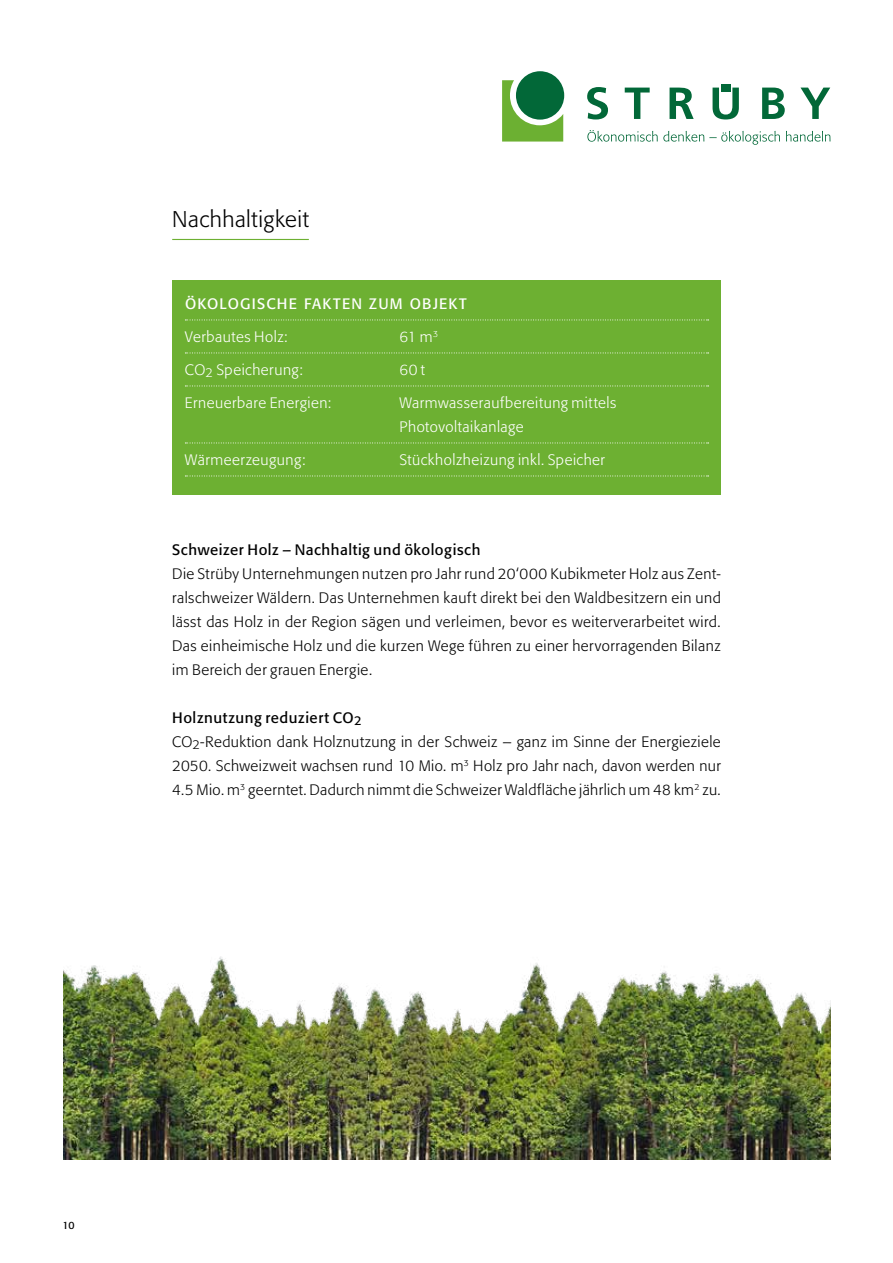
<style>
.page{position:relative;width:893px;height:1263px;background:#fff}
.page>*{position:absolute;margin:0;border:0;box-sizing:border-box;transform-origin:0 0}
.t1{font:300 22.5px "Formata Std";letter-spacing:.02em;color:#000}
.t2{font:300 15px/24px "Formata Std";letter-spacing:.03em;color:#000;text-align:justify}
.t3{font:300 15px/24px "Formata Std";letter-spacing:.035em;color:#fff}
.t4{font:15px "Formata Std";letter-spacing:.035em;color:#000}
.t5{font:15px "Formata Std";letter-spacing:.08em;color:#fff}
.t6{font:10.5px "Formata Std";color:#000}
.s1{font-weight:400}
</style>
<div class="page">
<img style="left:64px;top:956px;width:766px;height:204px">
<div style="left:172px;top:280px;width:549px;height:215px;background:#6db032"></div>
<svg style="left:185px;top:320px;width:524px;height:1px"></svg>
<svg style="left:185px;top:353px;width:524px;height:1px"></svg>
<svg style="left:185px;top:386px;width:524px;height:1px"></svg>
<svg style="left:185px;top:443px;width:524px;height:1px"></svg>
<svg style="left:185px;top:476px;width:524px;height:1px"></svg>
<hr style="left:172px;top:239px;width:137px;height:1px;background:#6db032">
<svg style="left:502px;top:80px;width:61px;height:62px"></svg>
<div style="left:516px;top:71px;width:48px;height:49px;background:#026838;border-radius:50%"></div>
<div style="left:721px;top:84px;width:9px;height:8px;background:#026838"></div>
<svg style="left:670px;top:87px;width:24px;height:32px"></svg>
<svg style="left:762px;top:88px;width:23px;height:31px"></svg>
<svg style="left:713px;top:88px;width:26px;height:31px"></svg>
<svg style="left:625px;top:88px;width:25px;height:31px"></svg>
<svg style="left:587px;top:87px;width:21px;height:32px"></svg>
<svg style="left:800px;top:88px;width:30px;height:31px"></svg>
<svg style="left:587px;top:130px;width:193px;height:15px"></svg>
<svg style="left:786px;top:131px;width:44px;height:11px"></svg>
<h1 class="t1" style="left:172px;top:206px;width:138px">Nachhaltigkeit</h1>
<p class="t5" style="left:185px;top:295px;width:283px">ÖKOLOGISCHE FAKTEN ZUM OBJEKT</p>
<p class="t3" style="left:185px;top:325px;width:104px">Verbautes Holz:</p>
<p class="t3" style="left:399px;top:325px;width:40px">61 m<sup>3</sup></p>
<p class="t3" style="left:185px;top:358px;width:119px">CO<sub>2</sub> Speicherung:</p>
<p class="t3" style="left:399px;top:358px;width:27px">60 t</p>
<p class="t3" style="left:185px;top:391px;width:148px">Erneuerbare Energien:</p>
<p class="t3" style="left:399px;top:391px;width:218px">Warmwasseraufbereitung mittels<br>Photovoltaikanlage</p>
<p class="t3" style="left:185px;top:448px;width:122px">Wärmeerzeugung:</p>
<p class="t3" style="left:399px;top:448px;width:207px">Stückholzheizung inkl. Speicher</p>
<p class="t4" style="left:172px;top:541px;width:310px">Schweizer Holz – Nachhaltig und ökologisch</p>
<p class="t2" style="left:172px;top:562px;width:550px">Die Strüby Unternehmungen nutzen pro Jahr rund 20‘000 Kubikmeter Holz aus Zent&shy;ralschweizer Wäldern. Das Unternehmen kauft direkt bei den Waldbesitzern ein und lässt das Holz in der Region sägen und verleimen, bevor es weiterverarbeitet wird.<br>Das einheimische Holz und die kurzen Wege führen zu einer hervorragenden Bilanz im Bereich der grauen Energie.</p>
<p class="t2" style="left:172px;top:706px;width:550px;text-align:left"><span class="s1">Holznutzung reduziert CO</span><sub>2<br></sub>CO<sub>2</sub>-Reduktion dank Holznutzung in der Schweiz – ganz im Sinne der Energieziele 2050. Schweizweit wachsen rund 10 Mio. m<sup>3</sup> Holz pro Jahr nach, davon werden nur 4.5 Mio. m<sup>3</sup> geerntet. Dadurch nimmt die Schweizer Waldfläche jährlich um 48 km<sup>2</sup> zu.</p>
<p class="t6" style="left:63px;top:1218px;width:13px">10</p>
</div>
